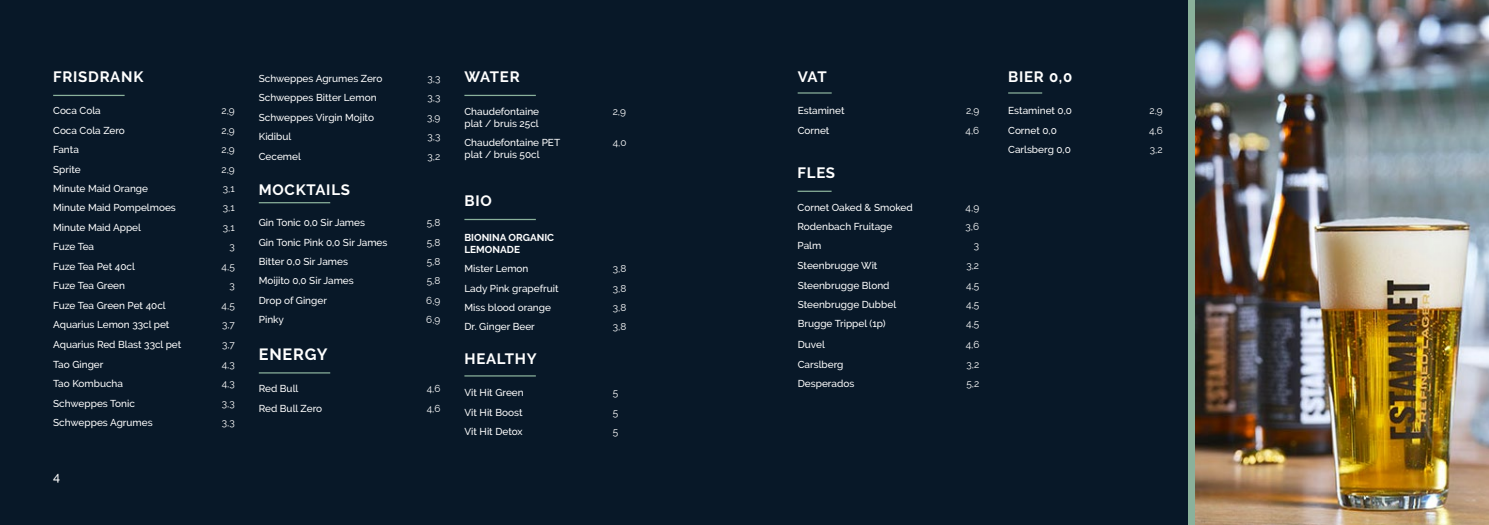
<style>
.page{position:relative;width:1489px;height:525px;background:#fff}
.page>*{position:absolute;margin:0;border:0;box-sizing:border-box;transform-origin:0 0}
.t1{font:700 16.25px "Raleway";letter-spacing:.05em;color:#fff}
.t2{font:700 15px "Raleway";letter-spacing:.05em;color:#fff}
.t3{font:500 12.5px "Raleway";color:#fff}
.t4{font:500 10px/12px "Raleway";color:#fff}
.t5{font:10px "Raleway";color:#fff}
.t6{font:700 10px/12px "Raleway";color:#fff}
</style>
<div class="page">
<div style="left:0;top:0;width:1488px;height:524px;background:#081828"></div>
<hr style="left:259px;top:372px;width:71px;height:1px;background:#8ab19b">
<hr style="left:53px;top:95px;width:72px;height:1px;background:#8ab19b">
<hr style="left:464px;top:95px;width:72px;height:1px;background:#8ab19b">
<hr style="left:464px;top:219px;width:72px;height:1px;background:#8ab19b">
<hr style="left:464px;top:375px;width:72px;height:1px;background:#8ab19b">
<hr style="left:797px;top:92px;width:34px;height:2px;background:#8ab19b">
<hr style="left:1008px;top:92px;width:34px;height:2px;background:#8ab19b">
<div style="left:1188px;top:0;width:10px;height:524px;background:#8ab19b"></div>
<img style="left:1195px;top:0;width:293px;height:524px">
<hr style="left:797px;top:190px;width:34px;height:2px;background:#8ab19b">
<hr style="left:259px;top:202px;width:71px;height:1px;background:#8ab19b">
<h2 class="t2" style="left:53px;top:68px;width:92px">FRISDRANK</h2>
<p class="t4" style="left:53px;top:105px;width:49px">Coca Cola</p>
<p class="t5" style="left:221px;top:103px;width:15px">2,9</p>
<p class="t4" style="left:53px;top:124px;width:73px">Coca Cola Zero</p>
<p class="t5" style="left:221px;top:122px;width:15px">2,9</p>
<p class="t4" style="left:53px;top:143px;width:27px">Fanta</p>
<p class="t5" style="left:221px;top:141px;width:15px">2,9</p>
<p class="t4" style="left:53px;top:163px;width:29px">Sprite</p>
<p class="t5" style="left:221px;top:161px;width:15px">2,9</p>
<p class="t4" style="left:53px;top:182px;width:96px">Minute Maid Orange</p>
<p class="t5" style="left:223px;top:180px;width:13px">3,1</p>
<p class="t4" style="left:53px;top:202px;width:124px">Minute Maid Pompelmoes</p>
<p class="t5" style="left:223px;top:200px;width:13px">3,1</p>
<p class="t4" style="left:53px;top:221px;width:89px">Minute Maid Appel</p>
<p class="t5" style="left:223px;top:219px;width:13px">3,1</p>
<p class="t4" style="left:53px;top:240px;width:42px">Fuze Tea</p>
<p class="t5" style="left:229px;top:238px;width:7px">3</p>
<p class="t4" style="left:53px;top:260px;width:83px">Fuze Tea Pet 40cl</p>
<p class="t5" style="left:222px;top:258px;width:15px">4,5</p>
<p class="t4" style="left:53px;top:279px;width:73px">Fuze Tea Green</p>
<p class="t5" style="left:229px;top:277px;width:7px">3</p>
<p class="t4" style="left:53px;top:299px;width:114px">Fuze Tea Green Pet 40cl</p>
<p class="t5" style="left:222px;top:297px;width:15px">4,5</p>
<p class="t4" style="left:53px;top:318px;width:118px">Aquarius Lemon 33cl pet</p>
<p class="t5" style="left:222px;top:316px;width:14px">3,7</p>
<p class="t4" style="left:53px;top:338px;width:130px">Aquarius Red Blast 33cl pet</p>
<p class="t5" style="left:222px;top:336px;width:14px">3,7</p>
<p class="t4" style="left:53px;top:358px;width:52px">Tao Ginger</p>
<p class="t5" style="left:222px;top:356px;width:15px">4,3</p>
<p class="t4" style="left:53px;top:377px;width:71px">Tao Kombucha</p>
<p class="t5" style="left:222px;top:375px;width:15px">4,3</p>
<p class="t4" style="left:53px;top:397px;width:83px">Schweppes Tonic</p>
<p class="t5" style="left:222px;top:395px;width:14px">3,3</p>
<p class="t4" style="left:53px;top:416px;width:101px">Schweppes Agrumes</p>
<p class="t5" style="left:222px;top:414px;width:14px">3,3</p>
<p class="t3" style="left:53px;top:469px;width:8px">4</p>
<p class="t4" style="left:259px;top:72px;width:125px">Schweppes Agrumes Zero</p>
<p class="t5" style="left:427px;top:70px;width:14px">3,3</p>
<p class="t4" style="left:259px;top:92px;width:119px">Schweppes Bitter Lemon</p>
<p class="t5" style="left:427px;top:90px;width:14px">3,3</p>
<p class="t4" style="left:259px;top:111px;width:117px">Schweppes Virgin Mojito</p>
<p class="t5" style="left:427px;top:109px;width:15px">3,9</p>
<p class="t4" style="left:259px;top:130px;width:34px">Kidibul</p>
<p class="t5" style="left:427px;top:128px;width:14px">3,3</p>
<p class="t4" style="left:259px;top:150px;width:44px">Cecemel</p>
<p class="t5" style="left:427px;top:148px;width:14px">3,2</p>
<h2 class="t2" style="left:259px;top:181px;width:93px">MOCKTAILS</h2>
<p class="t4" style="left:259px;top:216px;width:108px">Gin Tonic 0,0 Sir James</p>
<p class="t5" style="left:427px;top:214px;width:15px">5,8</p>
<p class="t4" style="left:259px;top:236px;width:130px">Gin Tonic Pink 0,0 Sir James</p>
<p class="t5" style="left:427px;top:234px;width:15px">5,8</p>
<p class="t4" style="left:259px;top:255px;width:91px">Bitter 0,0 Sir James</p>
<p class="t5" style="left:427px;top:253px;width:15px">5,8</p>
<p class="t4" style="left:259px;top:275px;width:96px">Moijito 0,0 Sir James</p>
<p class="t5" style="left:427px;top:273px;width:15px">5,8</p>
<p class="t4" style="left:259px;top:294px;width:70px">Drop of Ginger</p>
<p class="t5" style="left:426px;top:292px;width:16px">6,9</p>
<p class="t4" style="left:259px;top:313px;width:27px">Pinky</p>
<p class="t5" style="left:426px;top:311px;width:16px">6,9</p>
<h2 class="t2" style="left:464px;top:68px;width:57px">WATER</h2>
<p class="t4" style="left:464px;top:105px;width:76px">Chaudefontaine plat / bruis 25cl</p>
<p class="t5" style="left:612px;top:103px;width:15px">2,9</p>
<p class="t4" style="left:464px;top:136px;width:97px">Chaudefontaine PET plat / bruis 50cl</p>
<p class="t5" style="left:612px;top:134px;width:15px">4,0</p>
<h2 class="t2" style="left:464px;top:192px;width:29px">BIO</h2>
<p class="t6" style="left:464px;top:231px;width:91px">BIONINA ORGANIC<br>LEMONADE</p>
<p class="t4" style="left:464px;top:262px;width:66px">Mister Lemon</p>
<p class="t5" style="left:612px;top:260px;width:15px">3,8</p>
<p class="t4" style="left:464px;top:282px;width:96px">Lady Pink grapefruit</p>
<p class="t5" style="left:612px;top:280px;width:15px">3,8</p>
<p class="t4" style="left:464px;top:301px;width:88px">Miss blood orange</p>
<p class="t5" style="left:612px;top:299px;width:15px">3,8</p>
<p class="t4" style="left:464px;top:320px;width:72px">Dr. Ginger Beer</p>
<p class="t5" style="left:612px;top:318px;width:15px">3,8</p>
<h1 class="t1" style="left:259px;top:345px;width:70px">ENERGY</h1>
<h2 class="t2" style="left:464px;top:350px;width:74px">HEALTHY</h2>
<p class="t4" style="left:259px;top:382px;width:41px">Red Bull</p>
<p class="t5" style="left:426px;top:380px;width:15px">4,6</p>
<p class="t4" style="left:259px;top:402px;width:65px">Red Bull Zero</p>
<p class="t5" style="left:426px;top:400px;width:15px">4,6</p>
<p class="t4" style="left:464px;top:386px;width:61px">Vit Hit Green</p>
<p class="t5" style="left:612px;top:384px;width:7px">5</p>
<p class="t4" style="left:464px;top:406px;width:60px">Vit Hit Boost</p>
<p class="t5" style="left:612px;top:404px;width:7px">5</p>
<p class="t4" style="left:464px;top:425px;width:60px">Vit Hit Detox</p>
<p class="t5" style="left:612px;top:423px;width:7px">5</p>
<h2 class="t2" style="left:797px;top:68px;width:31px">VAT</h2>
<p class="t4" style="left:797px;top:105px;width:48px">Estaminet</p>
<p class="t5" style="left:965px;top:103px;width:15px">2,9</p>
<p class="t4" style="left:797px;top:124px;width:33px">Cornet</p>
<p class="t5" style="left:965px;top:122px;width:15px">4,6</p>
<h2 class="t2" style="left:797px;top:164px;width:39px">FLES</h2>
<p class="t4" style="left:797px;top:201px;width:117px">Cornet Oaked &amp; Smoked</p>
<p class="t5" style="left:965px;top:199px;width:15px">4,9</p>
<p class="t4" style="left:797px;top:220px;width:96px">Rodenbach Fruitage</p>
<p class="t5" style="left:965px;top:218px;width:15px">3,6</p>
<p class="t4" style="left:797px;top:240px;width:25px">Palm</p>
<p class="t5" style="left:973px;top:238px;width:7px">3</p>
<p class="t4" style="left:797px;top:259px;width:81px">Steenbrugge Wit</p>
<p class="t5" style="left:966px;top:257px;width:14px">3,2</p>
<p class="t4" style="left:797px;top:279px;width:93px">Steenbrugge Blond</p>
<p class="t5" style="left:966px;top:277px;width:15px">4,5</p>
<p class="t4" style="left:797px;top:298px;width:100px">Steenbrugge Dubbel</p>
<p class="t5" style="left:966px;top:296px;width:15px">4,5</p>
<p class="t4" style="left:797px;top:318px;width:89px">Brugge Trippel (1p)</p>
<p class="t5" style="left:966px;top:316px;width:15px">4,5</p>
<p class="t4" style="left:797px;top:338px;width:29px">Duvel</p>
<p class="t5" style="left:965px;top:336px;width:15px">4,6</p>
<p class="t4" style="left:797px;top:358px;width:47px">Carslberg</p>
<p class="t5" style="left:966px;top:356px;width:14px">3,2</p>
<p class="t4" style="left:797px;top:377px;width:58px">Desperados</p>
<p class="t5" style="left:966px;top:375px;width:14px">5,2</p>
<h2 class="t2" style="left:1008px;top:68px;width:66px">BIER 0,0</h2>
<p class="t4" style="left:1008px;top:105px;width:65px">Estaminet 0,0</p>
<p class="t5" style="left:1149px;top:103px;width:15px">2,9</p>
<p class="t4" style="left:1008px;top:124px;width:50px">Cornet 0,0</p>
<p class="t5" style="left:1148px;top:122px;width:15px">4,6</p>
<p class="t4" style="left:1008px;top:143px;width:64px">Carlsberg 0,0</p>
<p class="t5" style="left:1149px;top:141px;width:14px">3,2</p>
</div>
